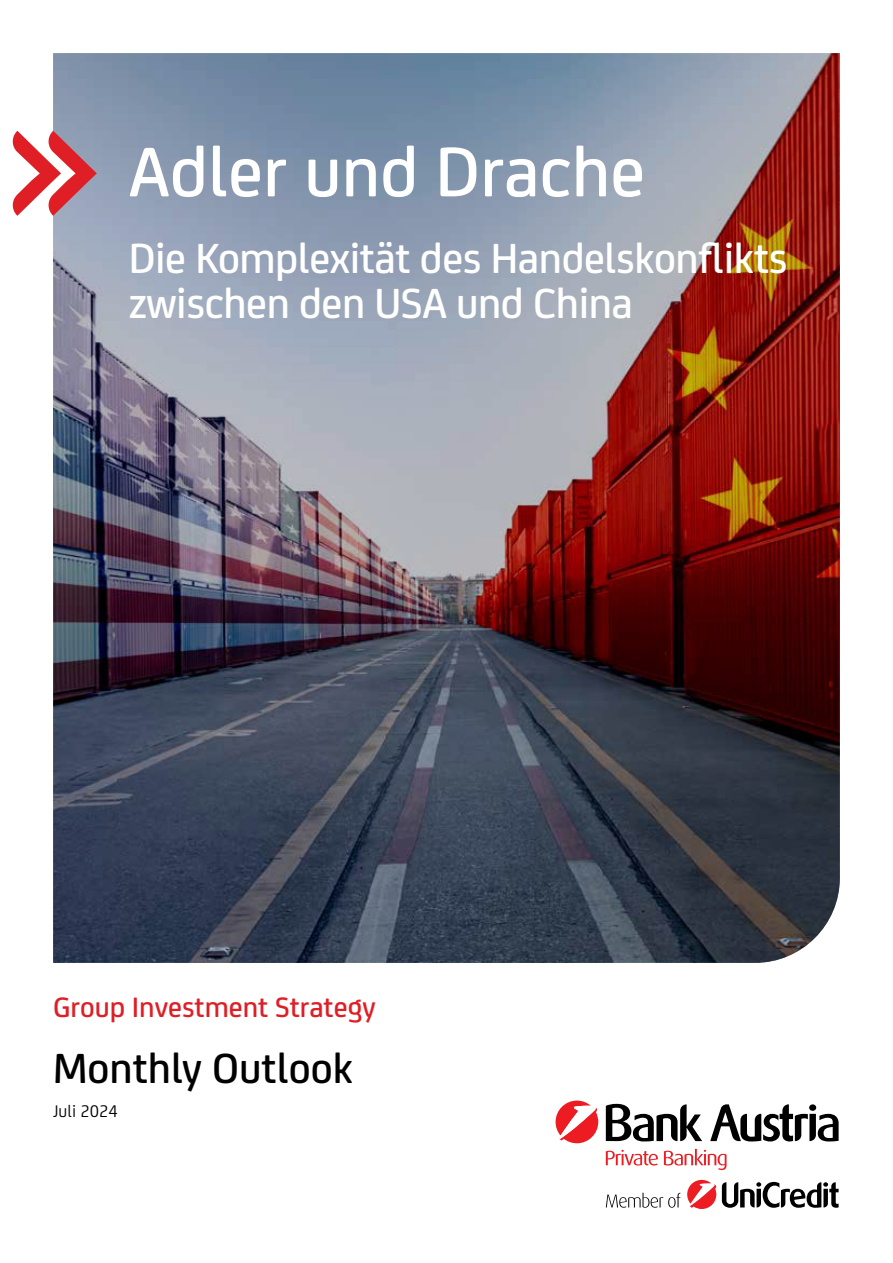
<style>
.page{position:relative;width:893px;height:1263px;background:#fff}
.page>*{position:absolute;margin:0;border:0;box-sizing:border-box;transform-origin:0 0}
.t1{font:500 75px "Uni Credit";color:#fff}
.t2{font:500 45px/45px "Uni Credit";letter-spacing:-.01em;color:#fff}
.t3{font:500 45px "Uni Credit";color:#000}
.t4{font:500 30px "Uni Credit";color:#df1e26}
.t5{font:18px "Uni Credit";color:#000}
</style>
<div class="page">
<img style="left:53px;top:53px;width:787px;height:910px">
<svg style="left:12px;top:131px;width:85px;height:85px"></svg>
<svg style="left:606px;top:1193px;width:74px;height:15px"></svg>
<svg style="left:722px;top:1182px;width:117px;height:26px"></svg>
<svg style="left:687px;top:1180px;width:29px;height:29px"></svg>
<svg style="left:606px;top:1150px;width:52px;height:15px"></svg>
<svg style="left:664px;top:1149px;width:62px;height:21px"></svg>
<svg style="left:606px;top:1104px;width:96px;height:37px"></svg>
<svg style="left:710px;top:1104px;width:129px;height:37px"></svg>
<svg style="left:556px;top:1100px;width:42px;height:43px"></svg>
<h1 class="t1" style="left:129px;top:117px;width:518px">Adler und Drache</h1>
<p class="t2" style="left:129px;top:232px;width:660px">Die Komplexität des Handelskonflikts zwischen den USA und China</p>
<p class="t4" style="left:53px;top:985px;width:324px">Group Investment Strategy</p>
<p class="t3" style="left:53px;top:1035px;width:301px">Monthly Outlook</p>
<p class="t5" style="left:53px;top:1099px;width:66px">Juli 2024</p>
</div>
